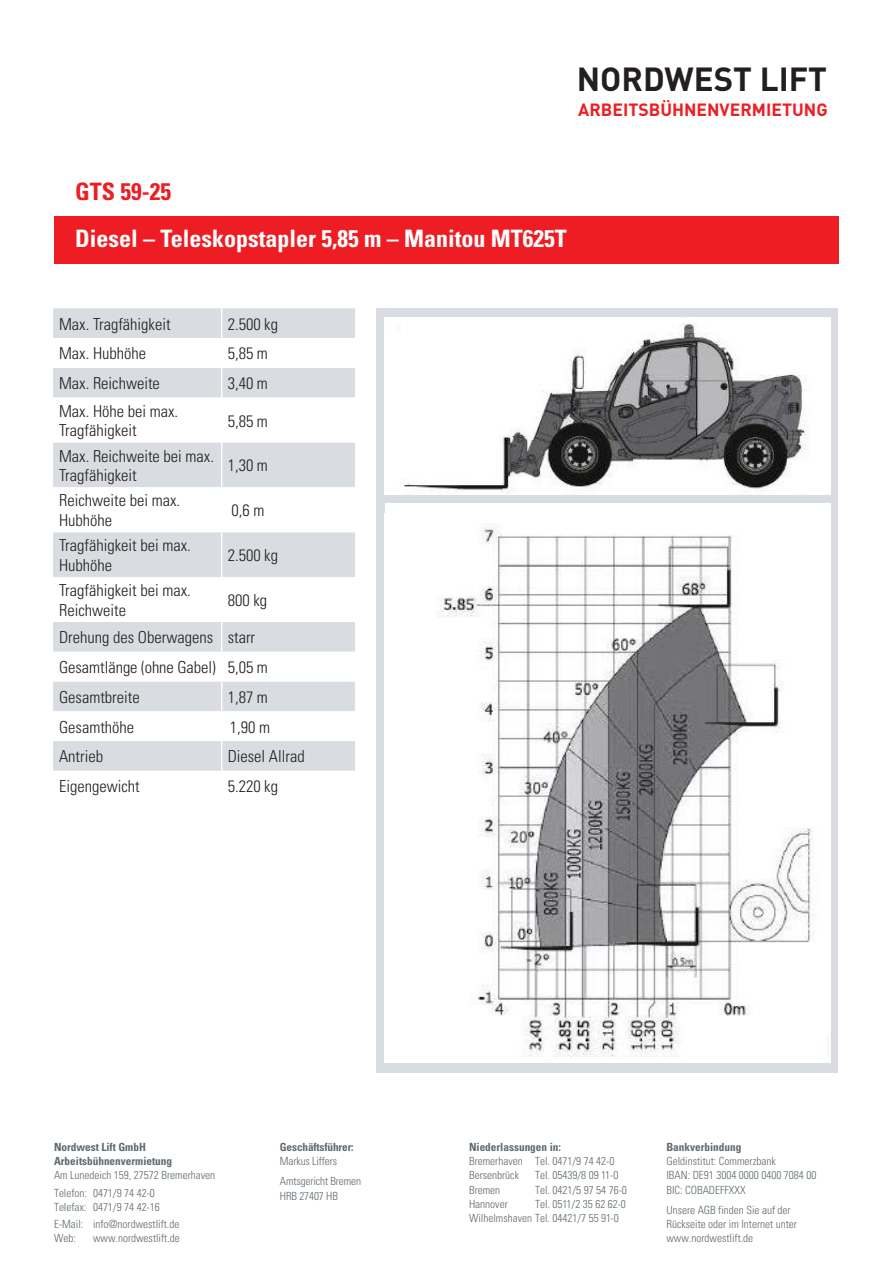
<style>
.page{position:relative;width:893px;height:1263px;background:#fff}
.page>*{position:absolute;margin:0;border:0;box-sizing:border-box;transform-origin:0 0}
.t1{font:700 33px "DIN";color:#231f20}
.t2{font:700 condensed 24px "Univers";color:#fff}
.t3{font:700 condensed 24px "Univers";color:#ee1d23}
.t4{font:700 17.55px "DIN";color:#ee1d23}
.t5{font:300 condensed 16.5px/19.8px "Univers";color:#231f20}
.t6{font:300 condensed 11.25px/14.2px "Univers";color:#5f696f}
.t7{font:700 condensed 11.25px "Univers";color:#5f696f}
</style>
<div class="page">
<svg style="left:376px;top:308px;width:462px;height:765px;fill:#d9dce0"></svg>
<div style="left:53px;top:308px;width:302px;height:30px;background:#d9dce0"></div>
<svg style="left:53px;top:368px;width:302px;height:403px;fill:#dadde0"></svg>
<hr style="left:221px;top:308px;width:1px;height:30px;background:#fff">
<hr style="left:221px;top:368px;width:1px;height:30px;background:#fff">
<hr style="left:221px;top:398px;width:1px;height:44px;background:#fff">
<hr style="left:221px;top:442px;width:1px;height:45px;background:#fff">
<hr style="left:221px;top:487px;width:1px;height:45px;background:#fff">
<hr style="left:221px;top:532px;width:1px;height:45px;background:#fff">
<hr style="left:221px;top:577px;width:1px;height:45px;background:#fff">
<hr style="left:221px;top:622px;width:1px;height:30px;background:#fff">
<svg style="left:221px;top:652px;width:1px;height:29px"></svg>
<hr style="left:221px;top:681px;width:1px;height:30px;background:#fff">
<hr style="left:221px;top:711px;width:1px;height:30px;background:#fff">
<hr style="left:221px;top:741px;width:1px;height:30px;background:#fff">
<div style="left:54px;top:216px;width:785px;height:47px;background:#ee1d23"></div>
<img style="left:385px;top:513px;width:446px;height:550px">
<div style="left:385px;top:317px;width:446px;height:177px;background:#fff"></div>
<img style="left:402px;top:323px;width:404px;height:171px">
<div style="left:823px;top:953px;width:6px;height:14px;background:#fff"></div>
<p class="t1" style="left:577px;top:58px;width:252px">NORDWEST LIFT</p>
<p class="t4" style="left:578px;top:98px;width:251px">ARBEITSBÜHNENVERMIETUNG</p>
<p class="t3" style="left:75px;top:176px;width:97px">GTS 59-25</p>
<p class="t2" style="left:75px;top:224px;width:493px">Diesel – Teleskopstapler 5,85 m – Manitou MT625T</p>
<p class="t5" style="left:59px;top:314px;width:113px">Max. Tragfähigkeit</p>
<p class="t5" style="left:228px;top:314px;width:52px">2.500 kg</p>
<p class="t5" style="left:59px;top:344px;width:89px">Max. Hubhöhe</p>
<p class="t5" style="left:228px;top:344px;width:42px">5,85 m</p>
<p class="t5" style="left:59px;top:374px;width:102px">Max. Reichweite</p>
<p class="t5" style="left:228px;top:374px;width:42px">3,40 m</p>
<p class="t5" style="left:59px;top:401px;width:121px">Max. Höhe bei max.<br>Tragfähigkeit</p>
<p class="t5" style="left:228px;top:411px;width:42px">5,85 m</p>
<p class="t5" style="left:59px;top:446px;width:156px">Max. Reichweite bei max.<br>Tragfähigkeit</p>
<p class="t5" style="left:228px;top:456px;width:42px">1,30 m</p>
<p class="t5" style="left:59px;top:491px;width:122px">Reichweite bei max.<br>Hubhöhe</p>
<p class="t5" style="left:231px;top:501px;width:34px">0,6 m</p>
<p class="t5" style="left:59px;top:536px;width:133px">Tragfähigkeit bei max.<br>Hubhöhe</p>
<p class="t5" style="left:228px;top:545px;width:52px">2.500 kg</p>
<p class="t5" style="left:59px;top:580px;width:133px">Tragfähigkeit bei max.<br>Reichweite</p>
<p class="t5" style="left:228px;top:590px;width:41px">800 kg</p>
<p class="t5" style="left:59px;top:628px;width:155px">Drehung des Oberwagens</p>
<p class="t5" style="left:228px;top:628px;width:29px">starr</p>
<p class="t5" style="left:59px;top:657px;width:158px">Gesamtlänge (ohne Gabel)</p>
<p class="t5" style="left:228px;top:657px;width:42px">5,05 m</p>
<p class="t5" style="left:59px;top:687px;width:82px">Gesamtbreite</p>
<p class="t5" style="left:228px;top:687px;width:42px">1,87 m</p>
<p class="t5" style="left:59px;top:717px;width:77px">Gesamthöhe</p>
<p class="t5" style="left:230px;top:717px;width:42px">1,90 m</p>
<p class="t5" style="left:59px;top:747px;width:45px">Antrieb</p>
<p class="t5" style="left:228px;top:747px;width:78px">Diesel Allrad</p>
<p class="t5" style="left:59px;top:776px;width:82px">Eigengewicht</p>
<p class="t5" style="left:228px;top:776px;width:52px">5.220 kg</p>
<p class="t7" style="left:54px;top:1140px;width:93px">Nordwest Lift GmbH</p>
<p class="t7" style="left:54px;top:1154px;width:120px">Arbeitsbühnenvermietung</p>
<p class="t6" style="left:54px;top:1168px;width:163px">Am Lunedeich 159, 27572 Bremerhaven</p>
<p class="t6" style="left:54px;top:1185px;width:102px">Telefon: 0471/9 74 42-0</p>
<p class="t6" style="left:54px;top:1200px;width:107px">Telefax: 0471/9 74 42-16</p>
<p class="t6" style="left:54px;top:1217px;width:127px">E-Mail: info@nordwestlift.de</p>
<p class="t6" style="left:54px;top:1231px;width:23px">Web:</p>
<p class="t6" style="left:93px;top:1231px;width:88px">www.nordwestlift.de</p>
<p class="t7" style="left:280px;top:1140px;width:75px">Geschäftsführer:</p>
<p class="t6" style="left:280px;top:1154px;width:59px">Markus Liffers</p>
<p class="t6" style="left:280px;top:1174px;width:83px">Amtsgericht Bremen</p>
<p class="t6" style="left:280px;top:1188px;width:60px">HRB 27407 HB</p>
<p class="t7" style="left:469px;top:1140px;width:93px">Niederlassungen in:</p>
<p class="t6" style="left:469px;top:1154px;width:147px">Bremerhaven Tel. 0471/9 74 42-0<br>Bersenbrück</p>
<p class="t6" style="left:535px;top:1168px;width:85px">Tel. 05439/8 09 11-0</p>
<p class="t6" style="left:469px;top:1182px;width:33px">Bremen</p>
<p class="t6" style="left:535px;top:1182px;width:93px">Tel. 0421/5 97 54 76-0</p>
<p class="t6" style="left:469px;top:1197px;width:40px">Hannover</p>
<p class="t6" style="left:535px;top:1197px;width:92px">Tel. 0511/2 35 62 62-0</p>
<p class="t6" style="left:469px;top:1211px;width:151px">Wilhelmshaven Tel. 04421/7 55 91-0</p>
<p class="t7" style="left:666px;top:1140px;width:76px">Bankverbindung</p>
<p class="t6" style="left:666px;top:1154px;width:111px">Geldinstitut: Commerzbank</p>
<p class="t6" style="left:666px;top:1168px;width:151px">IBAN: DE91 3004 0000 0400 7084 00</p>
<p class="t6" style="left:666px;top:1182px;width:81px">BIC: COBADEFFXXX</p>
<p class="t6" style="left:666px;top:1203px;width:132px">Unsere AGB finden Sie auf der<br>Rückseite oder im Internet unter www.nordwestlift.de</p>
</div>
